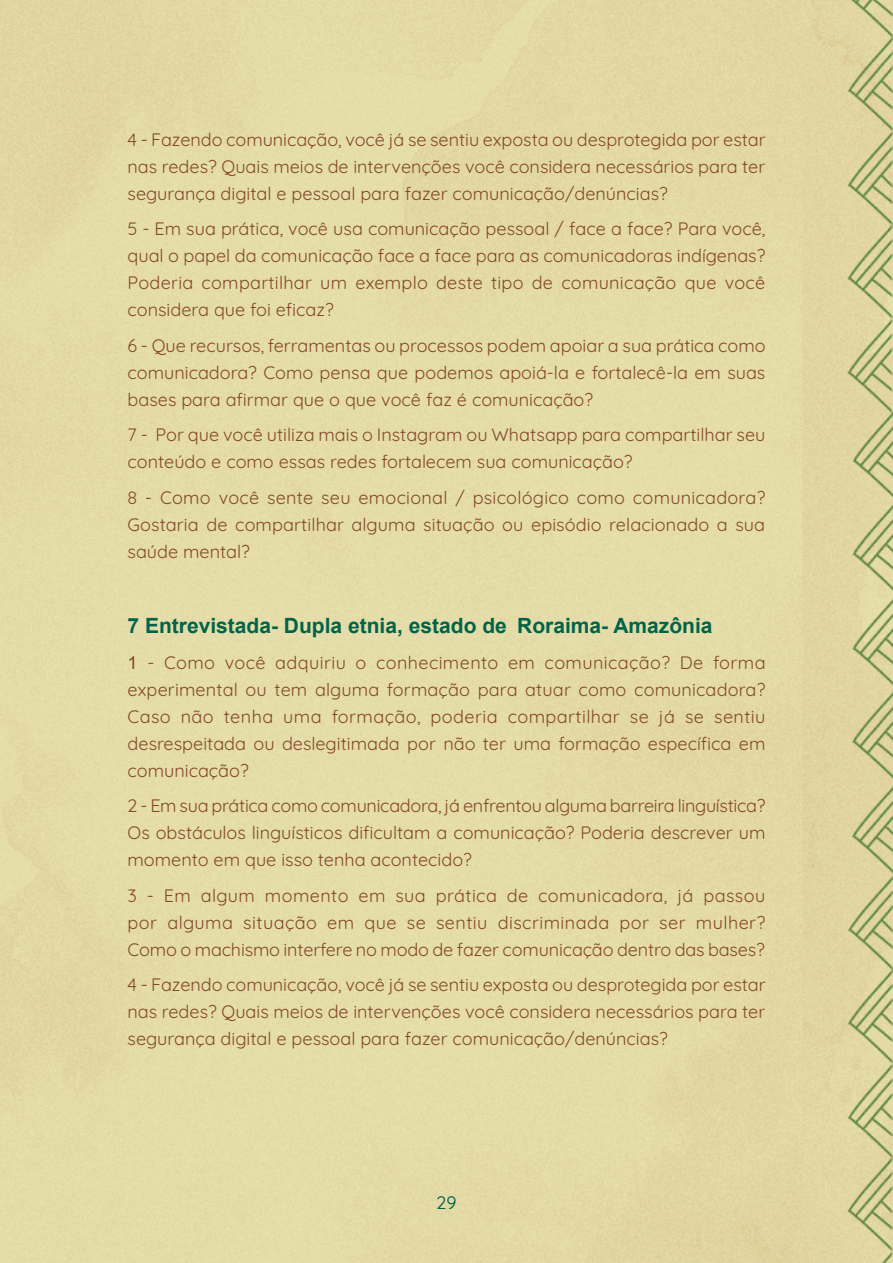
<style>
.page{position:relative;width:893px;height:1263px;background:#fff}
.page>*{position:absolute;margin:0;border:0;box-sizing:border-box;transform-origin:0 0}
.t1{font:700 21px "Arial";color:#006448}
.t2{font:18px/27px "Quicksand";color:#834828;text-align:justify}
.t3{font:18px "Quicksand";color:#006448}
.s1{font-family:"Arial"}
</style>
<div class="page">
<div style="left:0;top:0;width:836px;height:1263px;background:#e4dba8"></div>
<img style="left:836px;top:0;width:57px;height:876px">
<img style="left:836px;top:876px;width:57px;height:387px">
<p class="t2" style="left:128px;top:124px;width:640px">4 - Fazendo comunicação, você já se sentiu exposta ou desprotegida por estar nas redes? Quais meios de intervenções você considera necessários para ter segurança digital e pessoal para fazer comunicação/denúncias?</p>
<p class="t2" style="left:128px;top:213px;width:639px">5 - Em sua prática, você usa comunicação pessoal / face a face? Para você, qual o papel da comunicação face a face para as comunicadoras indígenas?<br>Poderia compartilhar um exemplo deste tipo de comunicação que você considera que foi eficaz?</p>
<p class="t2" style="left:128px;top:330px;width:640px">6 - Que recursos, ferramentas ou processos podem apoiar a sua prática como comunicadora? Como pensa que podemos apoiá-la e fortalecê-la em suas bases para afirmar que o que você faz é comunicação?</p>
<p class="t2" style="left:128px;top:419px;width:639px">7 - Por que você utiliza mais o Instagram ou Whatsapp para compartilhar seu conteúdo e como essas redes fortalecem sua comunicação?</p>
<p class="t2" style="left:128px;top:482px;width:639px">8 - Como você sente seu emocional / psicológico como comunicadora?<br>Gostaria de compartilhar alguma situação ou episódio relacionado a sua saúde mental?</p>
<p class="t1" style="left:128px;top:611px;width:586px">7 Entrevistada- Dupla etnia, estado de Roraima- Amazônia</p>
<p class="t2" style="left:128px;top:647px;width:639px"><span class="s1">1</span> - Como você adquiriu o conhecimento em comunicação? De forma experimental ou tem alguma formação para atuar como comunicadora?<br>Caso não tenha uma formação, poderia compartilhar se já se sentiu desrespeitada ou deslegitimada por não ter uma formação específica em comunicação?</p>
<p class="t2" style="left:128px;top:790px;width:639px">2 - Em sua prática como comunicadora, já enfrentou alguma barreira linguística?<br>Os obstáculos linguísticos dificultam a comunicação? Poderia descrever um momento em que isso tenha acontecido?</p>
<p class="t2" style="left:128px;top:880px;width:639px">3 - Em algum momento em sua prática de comunicadora, já passou por alguma situação em que se sentiu discriminada por ser mulher?<br>Como o machismo interfere no modo de fazer comunicação dentro das bases?</p>
<p class="t2" style="left:128px;top:969px;width:640px">4 - Fazendo comunicação, você já se sentiu exposta ou desprotegida por estar nas redes? Quais meios de intervenções você considera necessários para ter segurança digital e pessoal para fazer comunicação/denúncias?</p>
<p class="t3" style="left:436px;top:1188px;width:22px">29</p>
</div>
